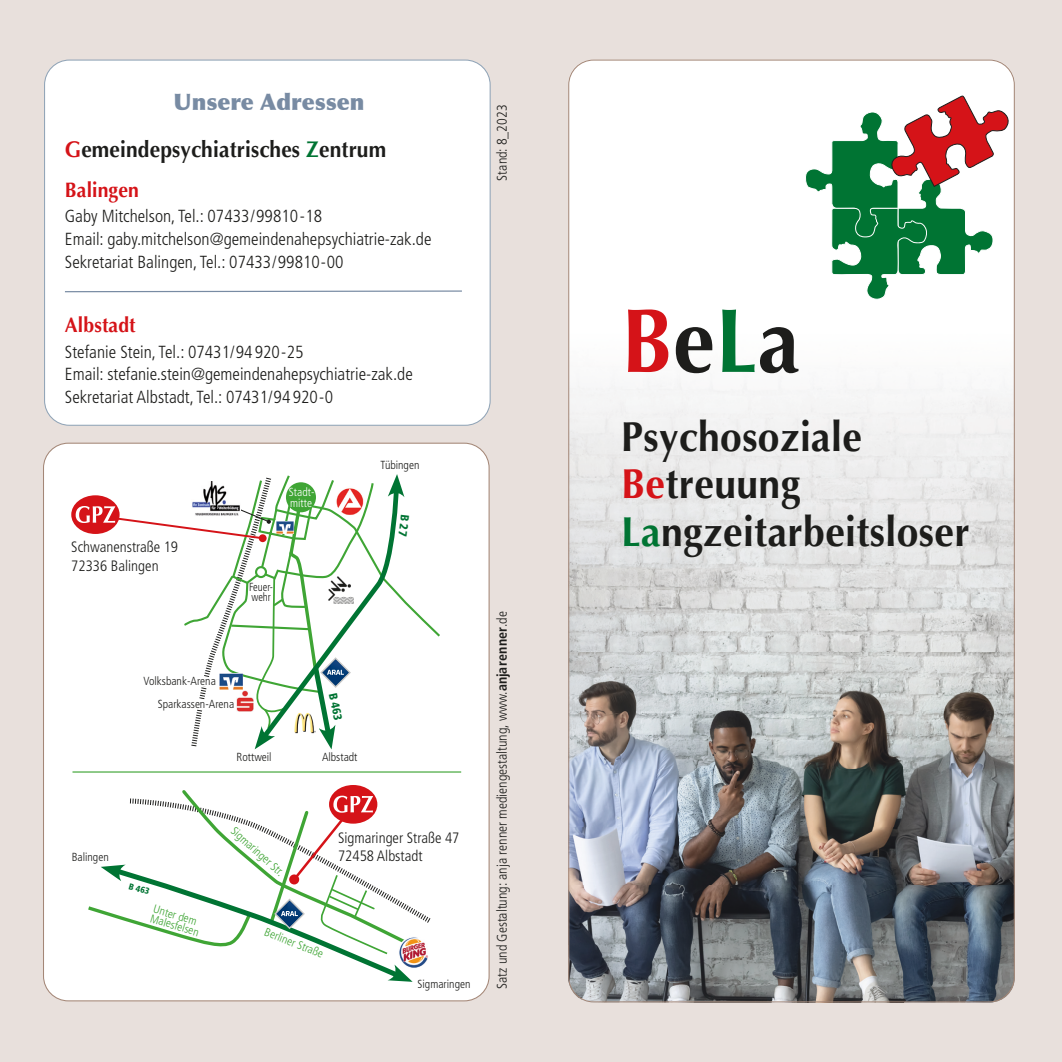
<style>
.page{position:relative;width:1062px;height:1062px;background:#e8e0dc}
.page>*{position:absolute;margin:0;border:0;box-sizing:border-box;transform-origin:0 0}
.t1{font:700 91px "Optima";color:#1d1d1b;scale:.92 1}
.t2{font:700 42px/47.2px "Optima";letter-spacing:.01em;color:#1d1d1b;scale:.93 1}
.t3{font:700 22.75px/47.1px "Optima";letter-spacing:.005em;color:#1d1d1b;scale:.92 1}
.t4{font:700 21px "Optima";letter-spacing:.005em;color:#d51318;scale:.92 1}
.t5{font:300 condensed 17.5px/22.8px "Frutiger LT Std";color:#1d1d1b}
.t6{font:300 condensed 15.05px/18.4px "Frutiger LT Std";color:#1d1d1b}
.t7{font:300 condensed 14px "Frutiger LT Std";color:#1d1d1b}
.t8{font:300 condensed 11.72px "Frutiger LT Std";color:#1d1d1b}
.t9{font:300 condensed 11.72px/10px "Frutiger LT Std";color:#3fa535}
.t10{font:300 condensed 11.72px/11.2px "Frutiger LT Std";color:#fff}
.t11{font:300 condensed 11.72px/10px "Frutiger LT Std";color:#1d1d1b;scale:.92 1}
.t12{font:900 condensed 11.72px "Frutiger LT Std";color:#007433}
.t13{font:900 condensed 8.75px "Frutiger LT Std";color:#007433}
.s1{font-weight:900;color:#788ba3}
.s2{color:#d51318}
.s3{color:#007433}
.s4{font-weight:700}
</style>
<div class="page">
<div style="left:568px;top:60px;width:446px;height:942px;background:#fff;border-radius:25px"></div>
<img style="left:568px;top:382px;width:446px;height:620px">
<svg style="left:805px;top:95px;width:204px;height:205px"></svg>
<div style="left:43px;top:443px;width:446px;height:557px;background:#fff;border-radius:25px"></div>
<hr style="left:72px;top:771px;width:389px;height:1px;background:#3fa535">
<div style="left:329px;top:785px;width:48px;height:38px;background:#d51318;border-radius:50%"></div>
<svg style="left:88px;top:788px;width:343px;height:193px"></svg>
<img style="left:398px;top:936px;width:32px;height:32px;border-radius:16px">
<svg style="left:71px;top:495px;width:49px;height:39px"></svg>
<div style="left:45px;top:60px;width:445px;height:365px;background:#fff;border-radius:25px"></div>
<svg style="left:65px;top:290px;width:397px;height:3px"></svg>
<svg style="left:76px;top:474px;width:364px;height:276px"></svg>
<h3 class="t3" style="left:65px;top:79px;width:351px;text-indent:109px"><span class="s1">Unsere Adressen<br></span><span class="s2">G</span>emeindepsychiatrisches <span class="s3">Z</span>entrum</h3>
<p class="t4" style="left:65px;top:178px;width:82px">Balingen</p>
<p class="t5" style="left:65px;top:205px;width:368px">Gaby Mitchelson, Tel.: 07433/99810-18<br>Email: gaby.mitchelson@gemeindenahepsychiatrie-zak.de<br>Sekretariat Balingen, Tel.: 07433/99810-00</p>
<p class="t4" style="left:65px;top:313px;width:78px">Albstadt</p>
<p class="t5" style="left:65px;top:340px;width:349px">Stefanie Stein, Tel.: 07431/94 920-25<br>Email: stefanie.stein@gemeindenahepsychiatrie-zak.de<br>Sekretariat Albstadt, Tel.: 07431/94 920-0</p>
<p class="t6" style="left:71px;top:538px;width:108px">Schwanenstraße 19<br>72336 Balingen</p>
<p class="t10" style="left:289px;top:486px;width:27px">Stadt&shy;mitte</p>
<p class="t11" style="left:249px;top:582px;width:27px">Feuer&shy;wehr</p>
<p class="t8" style="left:380px;top:458px;width:40px">Tübingen</p>
<p class="t8" style="left:143px;top:674px;width:74px">Volksbank-Arena</p>
<p class="t8" style="left:158px;top:697px;width:78px">Sparkassen-Arena</p>
<p class="t8" style="left:236px;top:750px;width:37px">Rottweil</p>
<p class="t8" style="left:72px;top:850px;width:39px">Balingen</p>
<p class="t13" style="left:131px;top:880px;width:22px;rotate:16deg">B 463</p>
<p class="t9" style="left:236px;top:825px;width:68px;rotate:42deg">Sigmaringer Str.</p>
<p class="t12" style="left:339px;top:691px;width:30px;rotate:78deg">B 463</p>
<p class="t8" style="left:322px;top:750px;width:37px">Albstadt</p>
<p class="t6" style="left:338px;top:828px;width:123px">Sigmaringer Straße 47<br>72458 Albstadt</p>
<p class="t9" style="left:155px;top:903px;width:52px;rotate:17deg">Unter dem<br>Malesfelsen</p>
<p class="t9" style="left:267px;top:926px;width:64px;rotate:22deg">Berliner Straße</p>
<p class="t8" style="left:417px;top:977px;width:54px">Sigmaringen</p>
<p class="t7" style="left:494px;top:181px;width:77px;rotate:-90deg">Stand: 8_2023</p>
<p class="t7" style="left:494px;top:989px;width:379px;rotate:-90deg">Satz und Gestaltung: anja renner mediengestaltung, www.<span class="s4">anjarenner</span>.de</p>
<h1 class="t1" style="left:621px;top:288px;width:196px"><span class="s2">B</span>e<span class="s3">L</span>a</h1>
<h2 class="t2" style="left:621px;top:413px;width:376px">Psychosoziale<br><span class="s2">Be</span>treuung<br><span class="s3">La</span>ngzeitarbeitsloser</h2>
</div>
